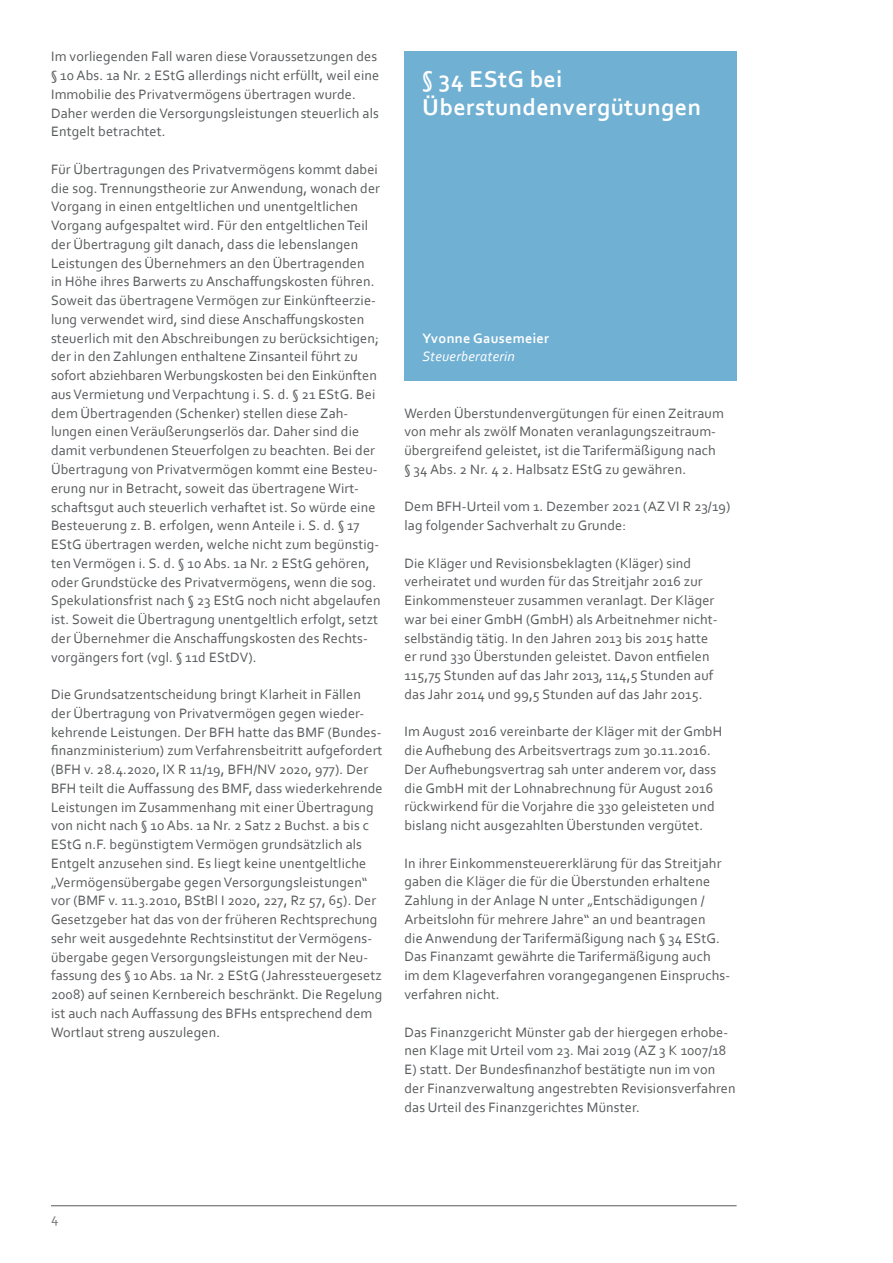
<style>
.page{position:relative;width:893px;height:1263px;background:#fff}
.page>*{position:absolute;margin:0;border:0;box-sizing:border-box;transform-origin:0 0}
.t1{font:700 24px/27.8px "Corbel";letter-spacing:.02em;color:#fff}
.t2{font:14.25px/18.8px "Corbel";letter-spacing:.01em;color:#57595b}
.t3{font:700 14.25px "Corbel";letter-spacing:.02em;color:#fff}
.t4{font:italic 14.25px "Corbel";letter-spacing:.02em;color:#fff}
.t5{font:14.25px "Corbel";color:#787a7c}
</style>
<div class="page">
<hr style="left:51px;top:1205px;width:686px;height:1px;background:#57595b">
<div style="left:404px;top:51px;width:332px;height:329px;background:#70b0d3"></div>
<p class="t2" style="left:51px;top:47px;width:330px">Im vorliegenden Fall waren diese Voraussetzungen des § 10 Abs. 1a Nr. 2 EStG allerdings nicht erfüllt, weil eine Immobilie des Privatvermögens übertragen wurde.<br>Daher werden die Versorgungsleistungen steuerlich als Entgelt betrachtet.</p>
<p class="t2" style="left:51px;top:159px;width:331px">Für Übertragungen des Privatvermögens kommt dabei die sog. Trennungstheorie zur Anwendung, wonach der Vorgang in einen entgeltlichen und unentgeltlichen Vorgang aufgespaltet wird. Für den entgeltlichen Teil der Übertragung gilt danach, dass die lebenslangen Leistungen des Übernehmers an den Übertragenden<br>in Höhe ihres Barwerts zu Anschaffungskosten führen.<br>Soweit das übertragene Vermögen zur Einkünfteerzie&shy;lung verwendet wird, sind diese Anschaffungskosten steuerlich mit den Abschreibungen zu berücksichtigen; der in den Zahlungen enthaltene Zinsanteil führt zu sofort abziehbaren Werbungskosten bei den Einkünften aus Vermietung und Verpachtung i. S. d. § 21 EStG. Bei dem Übertragenden (Schenker) stellen diese Zah&shy;lungen einen Veräußerungserlös dar. Daher sind die damit verbundenen Steuerfolgen zu beachten. Bei der Übertragung von Privatvermögen kommt eine Besteu&shy;erung nur in Betracht, soweit das übertragene Wirt&shy;schaftsgut auch steuerlich verhaftet ist. So würde eine Besteuerung z. B. erfolgen, wenn Anteile i. S. d. § 17<br>EStG übertragen werden, welche nicht zum begünstig&shy;ten Vermögen i. S. d. § 10 Abs. 1a Nr. 2 EStG gehören, oder Grundstücke des Privatvermögens, wenn die sog.<br>Spekulationsfrist nach § 23 EStG noch nicht abgelaufen ist. Soweit die Übertragung unentgeltlich erfolgt, setzt der Übernehmer die Anschaffungskosten des Rechts&shy;vorgängers fort (vgl. § 11d EStDV).</p>
<p class="t2" style="left:51px;top:685px;width:333px">Die Grundsatzentscheidung bringt Klarheit in Fällen der Übertragung von Privatvermögen gegen wieder&shy;kehrende Leistungen. Der BFH hatte das BMF (Bundes&shy;finanzministerium) zum Verfahrensbeitritt aufgefordert (BFH v. 28.4.2020, IX R 11/19, BFH/NV 2020, 977). Der BFH teilt die Auffassung des BMF, dass wiederkehrende Leistungen im Zusammenhang mit einer Übertragung von nicht nach § 10 Abs. 1a Nr. 2 Satz 2 Buchst. a bis c EStG n.F. begünstigtem Vermögen grundsätzlich als Entgelt anzusehen sind. Es liegt keine unentgeltliche „Vermögensübergabe gegen Versorgungsleistungen“ vor (BMF v. 11.3.2010, BStBl I 2020, 227, Rz 57, 65). Der Gesetzgeber hat das von der früheren Rechtsprechung sehr weit ausgedehnte Rechtsinstitut der Vermögens&shy;übergabe gegen Versorgungsleistungen mit der Neu&shy;fassung des § 10 Abs. 1a Nr. 2 EStG (Jahressteuergesetz 2008) auf seinen Kernbereich beschränkt. Die Regelung ist auch nach Auffassung des BFHs entsprechend dem Wortlaut streng auszulegen.</p>
<h1 class="t1" style="left:422px;top:64px;width:280px">§ 34 EStG bei<br>Überstundenvergütungen</h1>
<p class="t3" style="left:422px;top:329px;width:128px">Yvonne Gausemeier</p>
<p class="t4" style="left:422px;top:348px;width:94px">Steuerberaterin</p>
<p class="t2" style="left:404px;top:403px;width:321px">Werden Überstundenvergütungen für einen Zeitraum von mehr als zwölf Monaten veranlagungszeitraum&shy;übergreifend geleistet, ist die Tarifermäßigung nach § 34 Abs. 2 Nr. 4 2. Halbsatz EStG zu gewähren.</p>
<p class="t2" style="left:404px;top:497px;width:327px">Dem BFH-Urteil vom 1. Dezember 2021 (AZ VI R 23/19) lag folgender Sachverhalt zu Grunde:</p>
<p class="t2" style="left:404px;top:553px;width:315px">Die Kläger und Revisionsbeklagten (Kläger) sind verheiratet und wurden für das Streitjahr 2016 zur Einkommensteuer zusammen veranlagt. Der Kläger war bei einer GmbH (GmbH) als Arbeitnehmer nicht&shy;selbständig tätig. In den Jahren 2013 bis 2015 hatte er rund 330 Überstunden geleistet. Davon entfielen 115,75 Stunden auf das Jahr 2013, 114,5 Stunden auf das Jahr 2014 und 99,5 Stunden auf das Jahr 2015.</p>
<p class="t2" style="left:404px;top:722px;width:319px">Im August 2016 vereinbarte der Kläger mit der GmbH die Aufhebung des Arbeitsvertrags zum 30.11.2016.<br>Der Aufhebungsvertrag sah unter anderem vor, dass die GmbH mit der Lohnabrechnung für August 2016 rückwirkend für die Vorjahre die 330 geleisteten und bislang nicht ausgezahlten Überstunden vergütet.</p>
<p class="t2" style="left:404px;top:853px;width:327px">In ihrer Einkommensteuererklärung für das Streitjahr gaben die Kläger die für die Überstunden erhaltene Zahlung in der Anlage N unter „Entschädigungen / Arbeitslohn für mehrere Jahre“ an und beantragen<br>die Anwendung der Tarifermäßigung nach § 34 EStG.<br>Das Finanzamt gewährte die Tarifermäßigung auch<br>im dem Klageverfahren vorangegangenen Einspruchs&shy;verfahren nicht.</p>
<p class="t2" style="left:404px;top:1022px;width:333px">Das Finanzgericht Münster gab der hiergegen erhobe&shy;nen Klage mit Urteil vom 23. Mai 2019 (AZ 3 K 1007/18<br>E) statt. Der Bundesfinanzhof bestätigte nun im von der Finanzverwaltung angestrebten Revisionsverfahren das Urteil des Finanzgerichtes Münster.</p>
<p class="t5" style="left:51px;top:1209px;width:9px">4</p>
</div>
